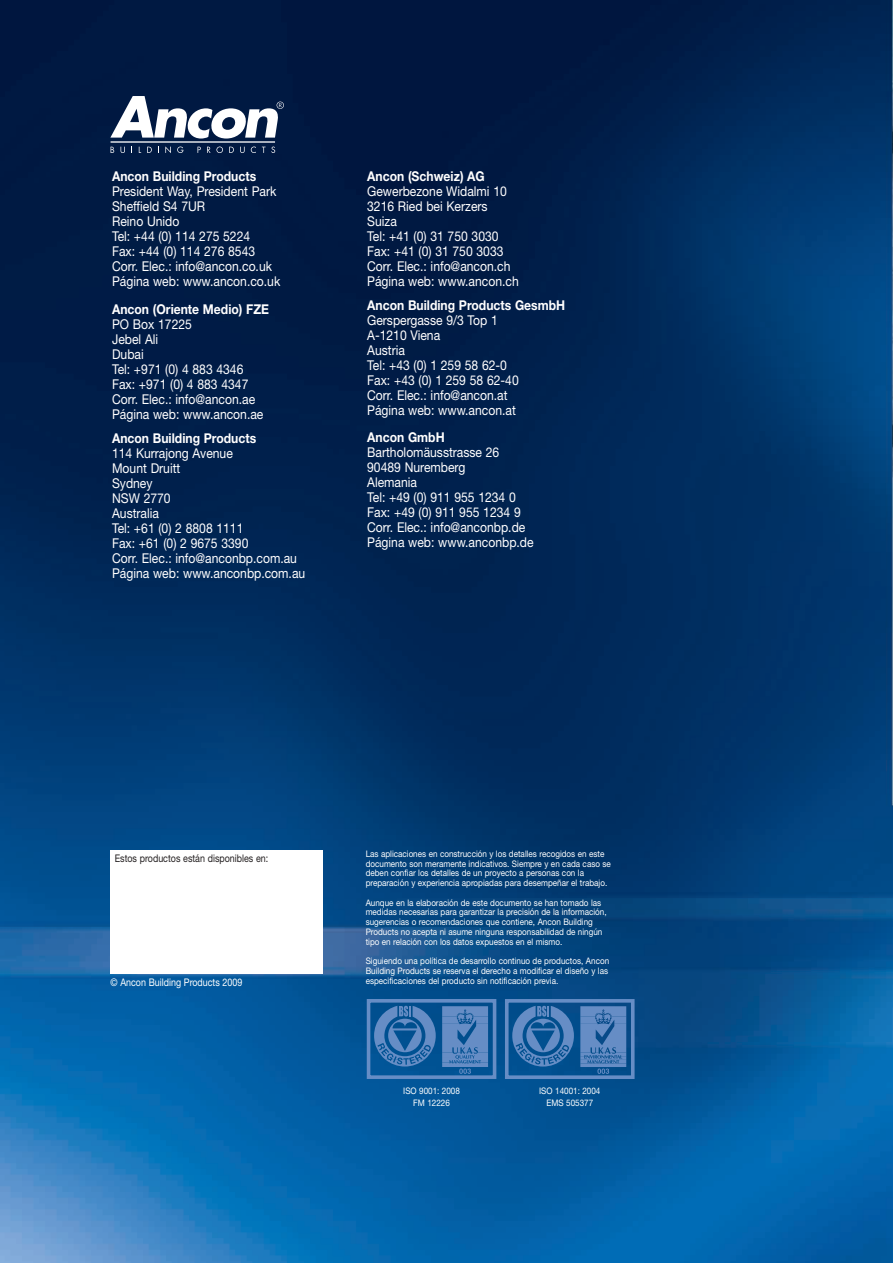
<style>
.page{position:relative;width:893px;height:1263px;background:#fff}
.page>*{position:absolute;margin:0;border:0;box-sizing:border-box;transform-origin:0 0}
.t1{font:13.5px/15px "Helvetica Neue";color:#fff;scale:.9 1}
.t2{font:700 13.5px "Helvetica Neue";color:#fff;scale:.9 1}
.t3{font:10.5px "Helvetica Neue";color:#231f20;scale:.85 1}
.t4{font:10.5px "Helvetica Neue";color:#fff;scale:.85 1}
.t5{font:9px/9.8px "Helvetica Neue";color:#fff;scale:.9 1}
</style>
<div class="page">
<img style="left:0;top:0;width:893px;height:1263px">
<div style="left:111px;top:850px;width:212px;height:124px;background:#fff"></div>
<svg style="left:111px;top:147px;width:3px;height:6px"></svg>
<svg style="left:121px;top:147px;width:4px;height:6px"></svg>
<svg style="left:139px;top:147px;width:2px;height:6px"></svg>
<svg style="left:147px;top:147px;width:5px;height:6px"></svg>
<svg style="left:165px;top:146px;width:6px;height:7px"></svg>
<svg style="left:177px;top:147px;width:6px;height:6px"></svg>
<svg style="left:198px;top:147px;width:3px;height:6px"></svg>
<svg style="left:207px;top:147px;width:16px;height:6px"></svg>
<svg style="left:229px;top:147px;width:5px;height:6px"></svg>
<svg style="left:240px;top:147px;width:5px;height:6px"></svg>
<svg style="left:251px;top:147px;width:5px;height:6px"></svg>
<svg style="left:262px;top:147px;width:13px;height:6px"></svg>
<hr style="left:111px;top:141px;width:164px;height:2px;background:#fff">
<svg style="left:110px;top:96px;width:174px;height:43px"></svg>
<div style="left:367px;top:999px;width:129px;height:80px;border:4px solid #668dc5"></div>
<svg style="left:442px;top:1006px;width:46px;height:68px;background:#4f7fb9"></svg>
<svg style="left:374px;top:1006px;width:62px;height:60px;background:#346fab"></svg>
<div style="left:505px;top:999px;width:130px;height:80px;border:4px solid #668dc5"></div>
<svg style="left:580px;top:1006px;width:46px;height:68px;background:#4e7db6"></svg>
<svg style="left:512px;top:1006px;width:62px;height:60px;background:#346eaa"></svg>
<p class="t2" style="left:112px;top:172px;width:162px">Ancon Building Products</p>
<p class="t1" style="left:112px;top:185px;width:188px">President Way, President Park<br>Sheffield S4 7UR<br>Reino Unido<br>Tel: +44 (0) 114 275 5224<br>Fax: +44 (0) 114 276 8543<br>Corr. Elec.: info@ancon.co.uk<br>Página web: www.ancon.co.uk</p>
<p class="t2" style="left:112px;top:304px;width:176px">Ancon (Oriente Medio) FZE</p>
<p class="t1" style="left:112px;top:318px;width:170px">PO Box 17225<br>Jebel Ali<br>Dubai<br>Tel: +971 (0) 4 883 4346<br>Fax: +971 (0) 4 883 4347<br>Corr. Elec.: info@ancon.ae<br>Página web: www.ancon.ae</p>
<p class="t2" style="left:112px;top:433px;width:162px">Ancon Building Products</p>
<p class="t1" style="left:112px;top:446px;width:216px">114 Kurrajong Avenue<br>Mount Druitt<br>Sydney<br>NSW 2770<br>Australia<br>Tel: +61 (0) 2 8808 1111<br>Fax: +61 (0) 2 9675 3390<br>Corr. Elec.: info@anconbp.com.au<br>Página web: www.anconbp.com.au</p>
<p class="t2" style="left:367px;top:172px;width:132px">Ancon (Schweiz) AG</p>
<p class="t1" style="left:367px;top:185px;width:170px">Gewerbezone Widalmi 10<br>3216 Ried bei Kerzers<br>Suiza<br>Tel: +41 (0) 31 750 3030<br>Fax: +41 (0) 31 750 3033<br>Corr. Elec.: info@ancon.ch<br>Página web: www.ancon.ch</p>
<p class="t2" style="left:367px;top:300px;width:222px">Ancon Building Products GesmbH</p>
<p class="t1" style="left:367px;top:314px;width:170px">Gerspergasse 9/3 Top 1<br>A-1210 Viena<br>Austria<br>Tel: +43 (0) 1 259 58 62-0<br>Fax: +43 (0) 1 259 58 62-40<br>Corr. Elec.: info@ancon.at<br>Página web: www.ancon.at</p>
<p class="t2" style="left:367px;top:433px;width:88px">Ancon GmbH</p>
<p class="t1" style="left:367px;top:446px;width:186px">Bartholomäusstrasse 26<br>90489 Nuremberg<br>Alemania<br>Tel: +49 (0) 911 955 1234 0<br>Fax: +49 (0) 911 955 1234 9<br>Corr. Elec.: info@anconbp.de<br>Página web: www.anconbp.de</p>
<p class="t3" style="left:115px;top:855px;width:182px">Estos productos están disponibles en:</p>
<p class="t4" style="left:111px;top:978px;width:157px">© Ancon Building Products 2009</p>
<p class="t5" style="left:366px;top:850px;width:274px">Las aplicaciones en construcción y los detalles recogidos en este documento son meramente indicativos. Siempre y en cada caso se deben confiar los detalles de un proyecto a personas con la preparación y experiencia apropiadas para desempeñar el trabajo.</p>
<p class="t5" style="left:366px;top:898px;width:269px">Aunque en la elaboración de este documento se han tomado las medidas necesarias para garantizar la precisión de la información, sugerencias o recomendaciones que contiene, Ancon Building Products no acepta ni asume ninguna responsabilidad de ningún tipo en relación con los datos expuestos en el mismo.</p>
<p class="t5" style="left:366px;top:957px;width:272px;text-align:justify">Siguiendo una política de desarrollo continuo de productos, Ancon Building Products se reserva el derecho a modificar el diseño y las especificaciones del producto sin notificación previa.</p>
<p class="t5" style="left:403px;top:1085px;width:65px;line-height:12px;text-align:center">ISO 9001: 2008<br>FM 12226</p>
<p class="t5" style="left:539px;top:1085px;width:70px;line-height:12px;text-align:center">ISO 14001: 2004<br>EMS 505377</p>
</div>
